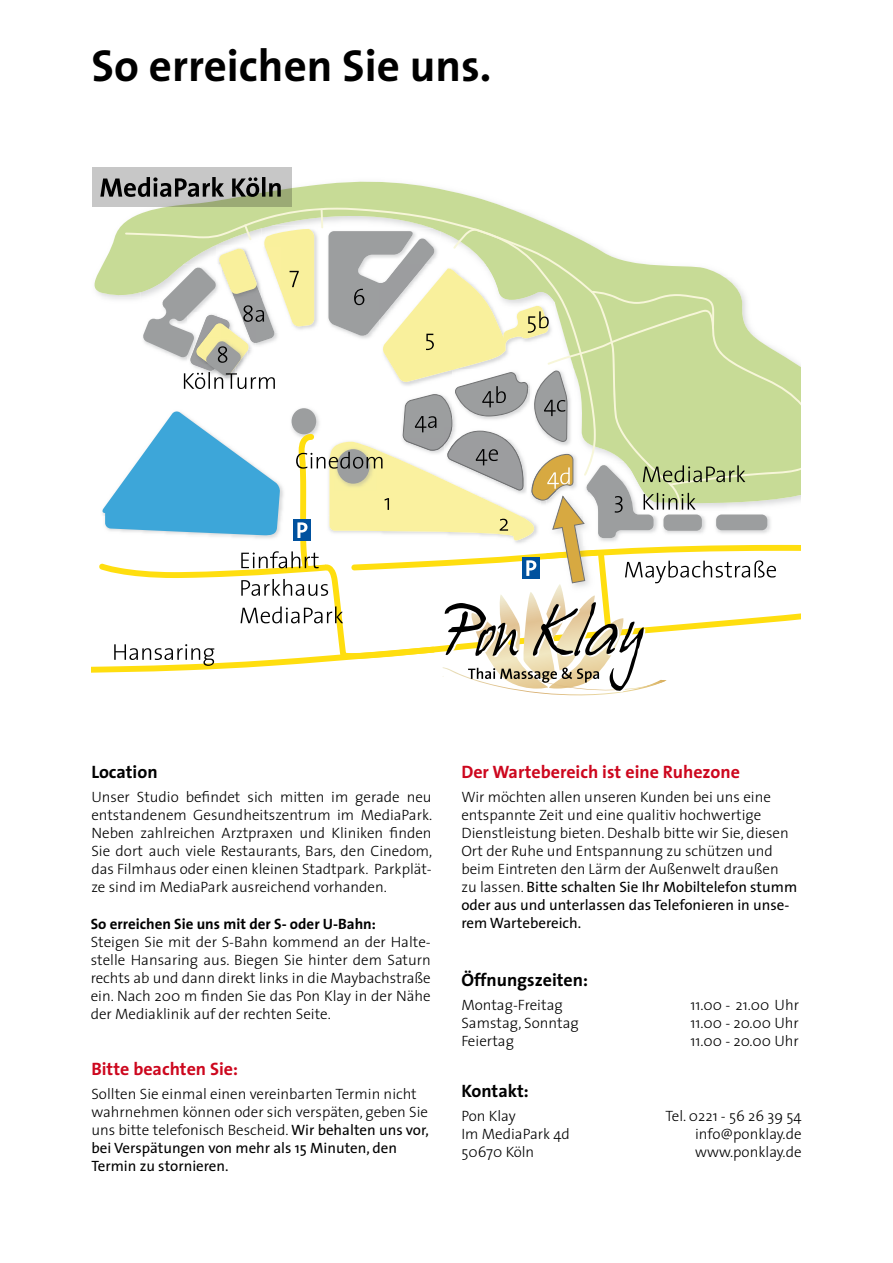
<style>
.page{position:relative;width:893px;height:1263px;background:#fff}
.page>*{position:absolute;margin:0;border:0;box-sizing:border-box;transform-origin:0 0}
.t1{font:700 45px "The Sans";color:#000}
.t2{font:700 18px "The Sans";color:#cd071e}
.t3{font:700 18px "The Sans";color:#000}
.t4{font:300 15px/18px "The Sans";color:#000;text-align:justify}
.t5{font:700 15px "The Sans";color:#000}
.s1{font-weight:400}
</style>
<div class="page">
<svg style="left:161px;top:177px;width:347px;height:31px;fill:#c7db96"></svg>
<svg style="left:92px;top:167px;width:199px;height:40px;background:#9c9e97"></svg>
<svg style="left:91px;top:209px;width:710px;height:487px"></svg>
<h1 class="t1" style="left:92px;top:29px;width:401px">So erreichen Sie uns.</h1>
<p class="t3" style="left:91px;top:757px;width:68px">Location</p>
<p class="t4" style="left:91px;top:788px;width:342px">Unser Studio befindet sich mitten im gerade neu entstandenem Gesundheitszentrum im MediaPark.<br>Neben zahlreichen Arztpraxen und Kliniken finden Sie dort auch viele Restaurants, Bars, den Cinedom, das Filmhaus oder einen kleinen Stadtpark. Parkplät&shy;ze sind im MediaPark ausreichend vorhanden.</p>
<p class="t5" style="left:91px;top:911px;width:287px">So erreichen Sie uns mit der S- oder U-Bahn:</p>
<p class="t4" style="left:91px;top:932px;width:342px">Steigen Sie mit der S-Bahn kommend an der Halte&shy;stelle Hansaring aus. Biegen Sie hinter dem Saturn rechts ab und dann direkt links in die Maybachstraße ein. Nach 200 m finden Sie das Pon Klay in der Nähe der Mediaklinik auf der rechten Seite.</p>
<p class="t2" style="left:91px;top:1054px;width:148px">Bitte beachten Sie:</p>
<p class="t4" style="left:91px;top:1084px;width:339px;text-align:left">Sollten Sie einmal einen vereinbarten Termin nicht wahrnehmen können oder sich verspäten, geben Sie uns bitte telefonisch Bescheid. <span class="s1">Wir behalten uns vor, bei Verspätungen von mehr als 15 Minuten, den Termin zu stornieren.</span></p>
<p class="t2" style="left:461px;top:757px;width:280px">Der Wartebereich ist eine Ruhezone</p>
<p class="t4" style="left:461px;top:788px;width:337px;text-align:left">Wir möchten allen unseren Kunden bei uns eine entspannte Zeit und eine qualitiv hochwertige Dienstleistung bieten. Deshalb bitte wir Sie, diesen Ort der Ruhe und Entspannung zu schützen und beim Eintreten den Lärm der Außenwelt draußen zu lassen. <span class="s1">Bitte schalten Sie Ihr Mobiltelefon stumm oder aus und unterlassen das Telefonieren in unse&shy;rem Wartebereich.</span></p>
<p class="t3" style="left:461px;top:965px;width:128px">Öffnungszeiten:</p>
<p class="t4" style="left:461px;top:995px;width:103px">Montag-Freitag</p>
<p class="t4" style="left:690px;top:995px;width:110px">11.00 - 21.00 Uhr</p>
<p class="t4" style="left:461px;top:1013px;width:119px">Samstag, Sonntag</p>
<p class="t4" style="left:690px;top:1013px;width:110px">11.00 - 20.00 Uhr</p>
<p class="t4" style="left:461px;top:1031px;width:54px">Feiertag</p>
<p class="t4" style="left:690px;top:1031px;width:110px">11.00 - 20.00 Uhr</p>
<p class="t3" style="left:461px;top:1076px;width:69px">Kontakt:</p>
<p class="t4" style="left:461px;top:1107px;width:110px;text-align:left">Pon Klay<br>Im MediaPark 4d<br>50670 Köln</p>
<p class="t4" style="left:695px;top:1106px;width:108px;text-indent:-29px">Tel. 0221 - 56 26 39 54 info@ponklay.de www.ponklay.de</p>
</div>
